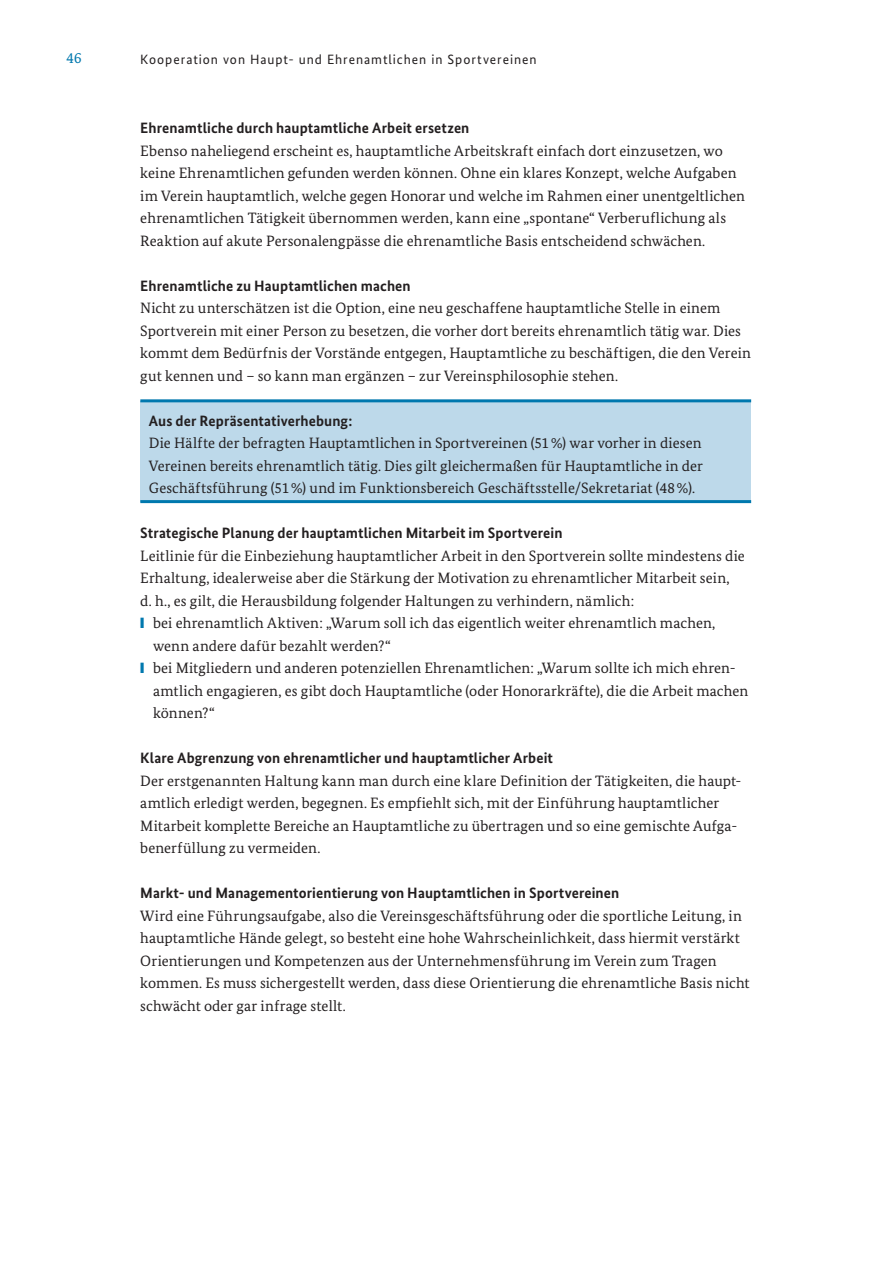
<style>
.page{position:relative;width:893px;height:1263px;background:#fff}
.page>*{position:absolute;margin:0;border:0;box-sizing:border-box;transform-origin:0 0}
.t1{font:15px/22.5px "Bundes Serif";letter-spacing:.005em;color:#231f20}
.t2{font:700 15px "Bundes Sans";letter-spacing:.005em;color:#231f20}
.t3{font:15px "Bundes Serif";color:#0078ae}
.t4{font:13.5px "Bundes Sans";letter-spacing:.07em;color:#231f20}
.s1{color:#0078ae}
</style>
<div class="page">
<div style="left:140px;top:401px;width:611px;height:101px;background:#bdd9ea"></div>
<hr style="left:140px;top:399px;width:611px;height:3px;background:#0078ae">
<hr style="left:140px;top:500px;width:611px;height:3px;background:#0078ae">
<p class="t3" style="left:67px;top:49px;width:16px">46</p>
<p class="t4" style="left:140px;top:51px;width:398px">Kooperation von Haupt- und Ehrenamtlichen in Sportvereinen</p>
<p class="t2" style="left:140px;top:119px;width:331px">Ehrenamtliche durch hauptamtliche Arbeit ersetzen</p>
<p class="t1" style="left:140px;top:139px;width:606px">Ebenso naheliegend erscheint es, hauptamtliche Arbeitskraft einfach dort einzusetzen, wo keine Ehrenamtlichen gefunden werden können. Ohne ein klares Konzept, welche Aufgaben im Verein hauptamtlich, welche gegen Honorar und welche im Rahmen einer unentgeltlichen ehrenamtlichen Tätigkeit übernommen werden, kann eine „spontane“ Verberuflichung als Reaktion auf akute Personalengpässe die ehrenamtliche Basis entscheidend schwächen.</p>
<p class="t2" style="left:140px;top:276px;width:272px">Ehrenamtliche zu Hauptamtlichen machen</p>
<p class="t1" style="left:140px;top:297px;width:612px">Nicht zu unterschätzen ist die Option, eine neu geschaffene hauptamtliche Stelle in einem Sportverein mit einer Person zu besetzen, die vorher dort bereits ehrenamtlich tätig war. Dies kommt dem Bedürfnis der Vorstände entgegen, Hauptamtliche zu beschäftigen, die den Verein gut kennen und – so kann man ergänzen – zur Vereinsphilosophie stehen.</p>
<p class="t2" style="left:149px;top:411px;width:205px">Aus der Repräsentativerhebung:</p>
<p class="t1" style="left:149px;top:432px;width:556px;text-align:justify">Die Hälfte der befragten Hauptamtlichen in Sportvereinen (51%) war vorher in diesen Vereinen bereits ehrenamtlich tätig. Dies gilt gleichermaßen für Hauptamtliche in der Geschäftsführung (51%) und im Funktionsbereich Geschäftsstelle/Sekretariat (48%).</p>
<p class="t2" style="left:140px;top:524px;width:424px">Strategische Planung der hauptamtlichen Mitarbeit im Sportverein</p>
<p class="t1" style="left:140px;top:544px;width:606px">Leitlinie für die Einbeziehung hauptamtlicher Arbeit in den Sportverein sollte mindestens die</p>
<p class="t1" style="left:140px;top:567px;width:591px">Erhaltung, idealerweise aber die Stärkung der Motivation zu ehrenamtlicher Mitarbeit sein,</p>
<p class="t1" style="left:140px;top:589px;width:495px">d. h., es gilt, die Herausbildung folgender Haltungen zu verhindern, nämlich:</p>
<p class="t1" style="left:140px;top:612px;width:577px"><span class="s1">❙</span> bei ehrenamtlich Aktiven: „Warum soll ich das eigentlich weiter ehrenamtlich machen,</p>
<p class="t1" style="left:153px;top:634px;width:239px">wenn andere dafür bezahlt werden?“</p>
<p class="t1" style="left:140px;top:657px;width:597px"><span class="s1">❙</span> bei Mitgliedern und anderen potenziellen Ehrenamtlichen: „Warum sollte ich mich ehren-</p>
<p class="t1" style="left:153px;top:679px;width:597px">amtlich engagieren, es gibt doch Hauptamtliche (oder Honorarkräfte), die die Arbeit machen</p>
<p class="t1" style="left:153px;top:702px;width:63px">können?“</p>
<p class="t2" style="left:140px;top:749px;width:414px">Klare Abgrenzung von ehrenamtlicher und hauptamtlicher Arbeit</p>
<p class="t1" style="left:140px;top:769px;width:602px">Der erstgenannten Haltung kann man durch eine klare Definition der Tätigkeiten, die haupt&shy;amtlich erledigt werden, begegnen. Es empfiehlt sich, mit der Einführung hauptamtlicher Mitarbeit komplette Bereiche an Hauptamtliche zu übertragen und so eine gemischte Aufga&shy;benerfüllung zu vermeiden.</p>
<p class="t2" style="left:140px;top:884px;width:481px">Markt- und Managementorientierung von Hauptamtlichen in Sportvereinen</p>
<p class="t1" style="left:140px;top:904px;width:611px">Wird eine Führungsaufgabe, also die Vereinsgeschäftsführung oder die sportliche Leitung, in hauptamtliche Hände gelegt, so besteht eine hohe Wahrscheinlichkeit, dass hiermit verstärkt Orientierungen und Kompetenzen aus der Unternehmensführung im Verein zum Tragen kommen. Es muss sichergestellt werden, dass diese Orientierung die ehrenamtliche Basis nicht schwächt oder gar infrage stellt.</p>
</div>
